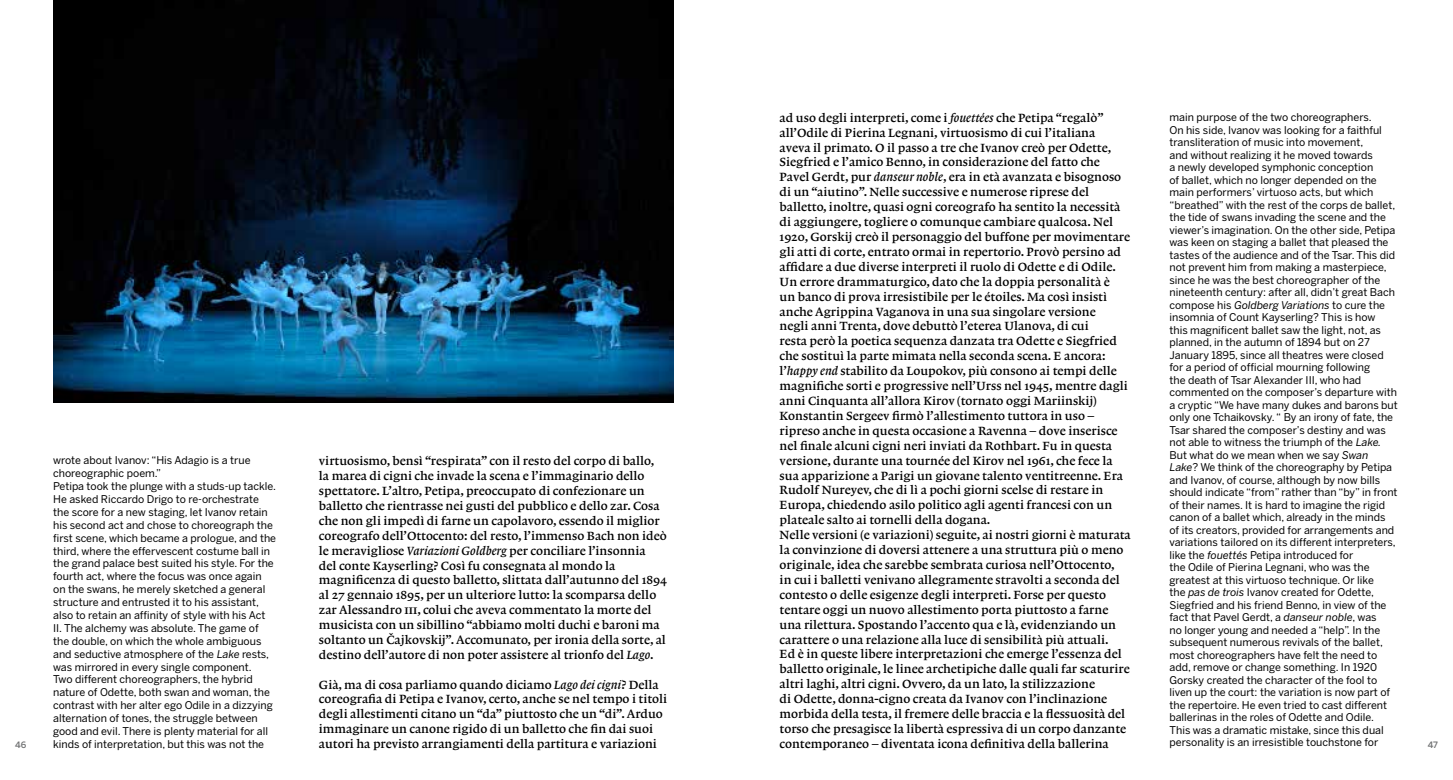
<style>
.page{position:relative;width:1453px;height:780px;background:#fff}
.page>*{position:absolute;margin:0;border:0;box-sizing:border-box;transform-origin:0 0}
.t1{font:12.5px/14.9px "Lexicon No 1 Roman B";color:#000}
.t2{font:10.62px/12.5px "Benton Sans";color:#000}
.t3{font:500 8.75px "Benton Sans";color:#707172}
.s1{font-family:"Lexicon No 1 Italic B"}
.s2{font-style:italic}
</style>
<div class="page">
<img style="left:53px;top:0;width:620px;height:402px">
<p class="t1" style="left:780px;top:110px;width:353px">ad uso degli interpreti, come i <span class="s1">fouettées</span> che Petipa “regalò” all’Odile di Pierina Legnani, virtuosismo di cui l’italiana<br>aveva il primato. O il passo a tre che Ivanov creò per Odette, Siegfried e l’amico Benno, in considerazione del fatto che Pavel Gerdt, pur <span class="s1">danseur noble</span>, era in età avanzata e bisognoso di un “aiutino”. Nelle successive e numerose riprese del balletto, inoltre, quasi ogni coreografo ha sentito la necessità di aggiungere, togliere o comunque cambiare qualcosa. Nel 1920, Gorskij creò il personaggio del buffone per movimentare gli atti di corte, entrato ormai in repertorio. Provò persino ad affidare a due diverse interpreti il ruolo di Odette e di Odile.<br>Un errore drammaturgico, dato che la doppia personalità è<br>un banco di prova irresistibile per le étoiles. Ma così insistì anche Agrippina Vaganova in una sua singolare versione<br>negli anni Trenta, dove debuttò l’eterea Ulanova, di cui<br>resta però la poetica sequenza danzata tra Odette e Siegfried che sostituì la parte mimata nella seconda scena. E ancora: l’<span class="s1">happy end</span> stabilito da Loupokov, più consono ai tempi delle magnifiche sorti e progressive nell’Urss nel 1945, mentre dagli anni Cinquanta all’allora Kirov (tornato oggi Mariinskij)<br>Konstantin Sergeev firmò l’allestimento tuttora in uso – ripreso anche in questa occasione a Ravenna – dove inserisce nel finale alcuni cigni neri inviati da Rothbart. Fu in questa versione, durante una tournée del Kirov nel 1961, che fece la sua apparizione a Parigi un giovane talento ventitreenne. Era Rudolf Nureyev, che di lì a pochi giorni scelse di restare in Europa, chiedendo asilo politico agli agenti francesi con un plateale salto ai tornelli della dogana.<br>Nelle versioni (e variazioni) seguite, ai nostri giorni è maturata la convinzione di doversi attenere a una struttura più o meno originale, idea che sarebbe sembrata curiosa nell’Ottocento,<br>in cui i balletti venivano allegramente stravolti a seconda del contesto o delle esigenze degli interpreti. Forse per questo tentare oggi un nuovo allestimento porta piuttosto a farne una rilettura. Spostando l’accento qua e là, evidenziando un carattere o una relazione alla luce di sensibilità più attuali.<br>Ed è in queste libere interpretazioni che emerge l’essenza del balletto originale, le linee archetipiche dalle quali far scaturire altri laghi, altri cigni. Ovvero, da un lato, la stilizzazione<br>di Odette, donna‑cigno creata da Ivanov con l’inclinazione morbida della testa, il fremere delle braccia e la flessuosità del torso che presagisce la libertà espressiva di un corpo danzante contemporaneo – diventata icona definitiva della ballerina</p>
<p class="t2" style="left:1169px;top:111px;width:230px">main purpose of the two choreographers.<br>On his side, Ivanov was looking for a faithful transliteration of music into movement,<br>and without realizing it he moved towards<br>a newly developed symphonic conception<br>of ballet, which no longer depended on the main performers’ virtuoso acts, but which “breathed” with the rest of the corps de ballet, the tide of swans invading the scene and the viewer’s imagination. On the other side, Petipa was keen on staging a ballet that pleased the tastes of the audience and of the Tsar. This did not prevent him from making a masterpiece, since he was the best choreographer of the nineteenth century: after all, didn’t great Bach compose his <span class="s2">Goldberg Variations</span> to cure the insomnia of Count Kayserling? This is how<br>this magnificent ballet saw the light, not, as planned, in the autumn of 1894 but on 27<br>January 1895, since all theatres were closed for a period of official mourning following<br>the death of Tsar Alexander III, who had commented on the composer’s departure with a cryptic “We have many dukes and barons but only one Tchaikovsky. “ By an irony of fate, the Tsar shared the composer’s destiny and was not able to witness the triumph of the <span class="s2">Lake.<br></span>But what do we mean when we say <span class="s2">Swan Lake</span>? We think of the choreography by Petipa and Ivanov, of course, although by now bills should indicate “from” rather than “by” in front of their names. It is hard to imagine the rigid canon of a ballet which, already in the minds of its creators, provided for arrangements and variations tailored on its different interpreters, like the <span class="s2">fouettés</span> Petipa introduced for<br>the Odile of Pierina Legnani, who was the greatest at this virtuoso technique. Or like<br>the <span class="s2">pas de trois</span> Ivanov created for Odette, Siegfried and his friend Benno, in view of the fact that Pavel Gerdt, a <span class="s2">danseur noble</span>, was<br>no longer young and needed a “help”. In the subsequent numerous revivals of the ballet, most choreographers have felt the need to add, remove or change something. In 1920<br>Gorsky created the character of the fool to liven up the court: the variation is now part of the repertoire. He even tried to cast different ballerinas in the roles of Odette and Odile.<br>This was a dramatic mistake, since this dual personality is an irresistible touchstone for</p>
<p class="t2" style="left:53px;top:454px;width:224px;line-height:12.9px">wrote about Ivanov: “His Adagio is a true choreographic poem.”<br>Petipa took the plunge with a studs-up tackle.<br>He asked Riccardo Drigo to re-orchestrate the score for a new staging, let Ivanov retain his second act and chose to choreograph the first scene, which became a prologue, and the third, where the effervescent costume ball in the grand palace best suited his style. For the fourth act, where the focus was once again on the swans, he merely sketched a general structure and entrusted it to his assistant, also to retain an affinity of style with his Act II. The alchemy was absolute. The game of the double, on which the whole ambiguous and seductive atmosphere of the <span class="s2">Lake</span> rests, was mirrored in every single component.<br>Two different choreographers, the hybrid nature of Odette, both swan and woman, the contrast with her alter ego Odile in a dizzying alternation of tones, the struggle between good and evil. There is plenty material for all kinds of interpretation, but this was not the</p>
<p class="t1" style="left:319px;top:454px;width:349px">virtuosismo, bensì “respirata” con il resto del corpo di ballo, la marea di cigni che invade la scena e l’immaginario dello spettatore. L’altro, Petipa, preoccupato di confezionare un balletto che rientrasse nei gusti del pubblico e dello zar. Cosa che non gli impedì di farne un capolavoro, essendo il miglior coreografo dell’Ottocento: del resto, l’immenso Bach non ideò le meravigliose <span class="s1">Variazioni Goldberg</span> per conciliare l’insonnia<br>del conte Kayserling? Così fu consegnata al mondo la magnificenza di questo balletto, slittata dall’autunno del 1894 al 27 gennaio 1895, per un ulteriore lutto: la scomparsa dello zar Alessandro iii, colui che aveva commentato la morte del musicista con un sibillino “abbiamo molti duchi e baroni ma soltanto un Čajkovskij”. Accomunato, per ironia della sorte, al destino dell’autore di non poter assistere al trionfo del <span class="s1">Lago</span>.</p>
<p class="t1" style="left:319px;top:677px;width:350px">Già, ma di cosa parliamo quando diciamo <span class="s1">Lago dei cigni</span>? Della coreografia di Petipa e Ivanov, certo, anche se nel tempo i titoli degli allestimenti citano un “da” piuttosto che un “di”. Arduo immaginare un canone rigido di un balletto che fin dai suoi autori ha previsto arrangiamenti della partitura e variazioni</p>
<p class="t3" style="left:15px;top:739px;width:13px">46</p>
<p class="t3" style="left:1427px;top:739px;width:12px">47</p>
</div>
